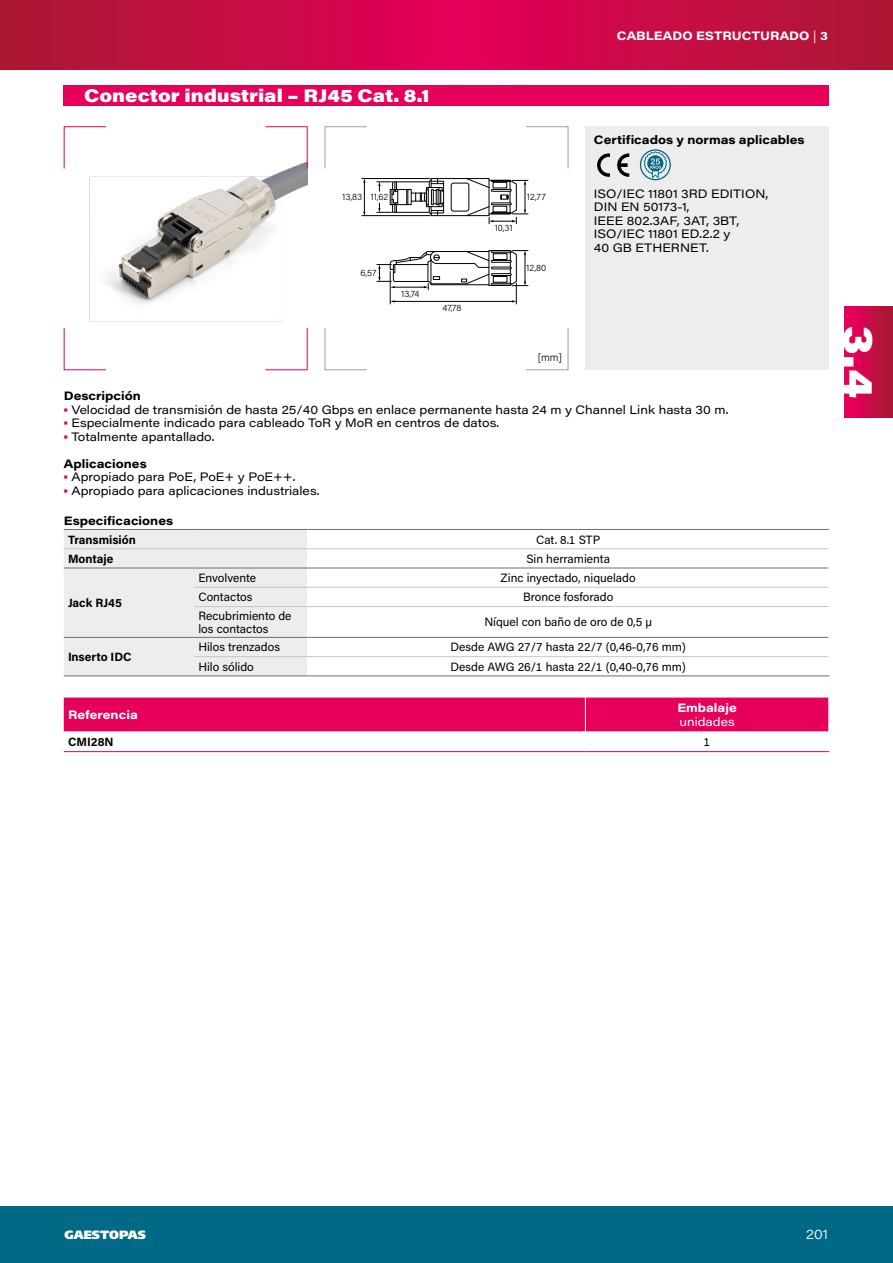
<style>
.page{position:relative;width:893px;height:1263px;background:#fff}
.page>*{position:absolute;margin:0;border:0;box-sizing:border-box;transform-origin:0 0}
.t1{font:900 42px "Acumin Pro Wide";color:#fff}
.t2{font:900 18px "Acumin Pro Wide";color:#fff}
.t3{font:13.5px "Acumin Variable Concept";color:#fff}
.t4{font:12px/13.5px "Acumin Pro Wide";color:#000}
.t5{font:12px/13.5px "Acumin Pro";color:#000}
.t6{font:700 12px "Acumin Pro Wide";color:#000}
.t7{font:700 12px "Acumin Pro";color:#000}
.t8{font:12px "Acumin Variable Concept";color:#fff}
.t9{font:700 12px "Acumin Pro Wide";color:#fff}
.t10{font:900 12px "Frutiger LT Std";color:#fff}
.t11{font:12px "Acumin Pro Wide";color:#fff}
.t12{font:300 10.5px "Acumin Pro";color:#000}
.t13{font:300 9.3px "Acumin Pro";color:#000}
.s1{font-weight:700}
.s2{font-weight:900;color:#e60059}
</style>
<div class="page">
<svg style="left:0;top:0;width:893px;height:70px;background:#c60b45"></svg>
<div style="left:0;top:1206px;width:893px;height:57px;background:#006986"></div>
<div style="left:845px;top:307px;width:48px;height:110px;background:linear-gradient(to right,#ef0060,#a6192f)"></div>
<div style="left:64px;top:530px;width:244px;height:145px;background:#ededed"></div>
<hr style="left:64px;top:675px;width:130px;height:1px;background:#706f6f">
<hr style="left:194px;top:675px;width:114px;height:1px;background:#706f6f">
<hr style="left:308px;top:675px;width:521px;height:1px;background:#706f6f">
<hr style="left:64px;top:548px;width:130px;height:1px;background:#c6c6c6">
<hr style="left:194px;top:548px;width:114px;height:1px;background:#c6c6c6">
<hr style="left:308px;top:548px;width:520px;height:1px;background:#c6c6c6">
<hr style="left:194px;top:587px;width:114px;height:1px;background:#c6c6c6">
<hr style="left:308px;top:587px;width:520px;height:1px;background:#c6c6c6">
<hr style="left:194px;top:606px;width:114px;height:1px;background:#c6c6c6">
<hr style="left:308px;top:606px;width:520px;height:1px;background:#c6c6c6">
<hr style="left:64px;top:529px;width:130px;height:1px;background:#706f6f">
<hr style="left:194px;top:529px;width:114px;height:1px;background:#706f6f">
<hr style="left:308px;top:529px;width:521px;height:1px;background:#706f6f">
<hr style="left:194px;top:656px;width:114px;height:1px;background:#c6c6c6">
<hr style="left:308px;top:656px;width:520px;height:1px;background:#c6c6c6">
<hr style="left:64px;top:568px;width:130px;height:1px;background:#706f6f">
<hr style="left:64px;top:637px;width:130px;height:1px;background:#706f6f">
<hr style="left:194px;top:568px;width:114px;height:1px;background:#706f6f">
<hr style="left:308px;top:568px;width:520px;height:1px;background:#706f6f">
<hr style="left:194px;top:637px;width:114px;height:1px;background:#706f6f">
<hr style="left:308px;top:637px;width:520px;height:1px;background:#706f6f">
<div style="left:64px;top:85px;width:765px;height:20px;background:#e60059"></div>
<svg style="left:63px;top:126px;width:245px;height:244px"></svg>
<svg style="left:324px;top:126px;width:245px;height:244px"></svg>
<div style="left:585px;top:126px;width:244px;height:244px;background:#ededed"></div>
<svg style="left:597px;top:153px;width:13px;height:24px"></svg>
<svg style="left:617px;top:153px;width:12px;height:24px"></svg>
<svg style="left:640px;top:149px;width:31px;height:31px"></svg>
<div style="left:64px;top:697px;width:765px;height:35px;background:#e60059"></div>
<hr style="left:64px;top:751px;width:521px;height:1px;background:#e60059">
<hr style="left:585px;top:751px;width:244px;height:1px;background:#e60059">
<p class="t8" style="left:617px;top:27px;width:212px">CABLEADO ESTRUCTURADO | 3</p>
<h2 class="t2" style="left:84px;top:82px;width:347px">Conector industrial – RJ45 Cat. 8.1</h2>
<p class="t13" style="left:342px;top:191px;width:22px">13,83</p>
<p class="t13" style="left:527px;top:191px;width:20px">12,77</p>
<p class="t13" style="left:371px;top:191px;width:19px">11,62</p>
<p class="t13" style="left:360px;top:266px;width:18px">6,57</p>
<p class="t13" style="left:401px;top:287px;width:20px">13,74</p>
<p class="t13" style="left:442px;top:302px;width:21px">47,78</p>
<p class="t13" style="left:495px;top:221px;width:20px">10,31</p>
<p class="t13" style="left:526px;top:261px;width:22px">12,80</p>
<p class="t12" style="left:538px;top:350px;width:26px">[mm]</p>
<p class="t6" style="left:594px;top:131px;width:212px">Certificados y normas aplicables</p>
<p class="t4" style="left:594px;top:186px;width:176px">ISO/IEC 11801 3RD EDITION,<br>DIN EN 50173-1,<br>IEEE 802.3AF, 3AT, 3BT,<br>ISO/IEC 11801 ED.2.2 y<br>40 GB ETHERNET.</p>
<p class="t4" style="left:64px;top:389px;width:666px"><span class="s1">Descripción<br></span><span class="s2">·</span> Velocidad de transmisión de hasta 25/40 Gbps en enlace permanente hasta 24 m y Channel Link hasta 30 m. <span class="s2">·</span> Especialmente indicado para cableado ToR y MoR en centros de datos.<br><span class="s2">·</span> Totalmente apantallado.</p>
<p class="t4" style="left:64px;top:456px;width:257px"><span class="s1">Aplicaciones<br></span><span class="s2">·</span> Apropiado para PoE, PoE+ y PoE++.<br><span class="s2">·</span> Apropiado para aplicaciones industriales.</p>
<p class="t6" style="left:64px;top:512px;width:111px">Especificaciones</p>
<p class="t7" style="left:68px;top:531px;width:69px">Transmisión</p>
<p class="t5" style="left:536px;top:532px;width:66px">Cat. 8.1 STP</p>
<p class="t7" style="left:68px;top:550px;width:47px">Montaje</p>
<p class="t5" style="left:526px;top:551px;width:85px">Sin herramienta</p>
<p class="t7" style="left:68px;top:594px;width:55px">Jack RJ45</p>
<p class="t5" style="left:198px;top:571px;width:59px">Envolvente</p>
<p class="t5" style="left:501px;top:571px;width:137px">Zinc inyectado, niquelado</p>
<p class="t5" style="left:198px;top:590px;width:56px">Contactos</p>
<p class="t5" style="left:523px;top:590px;width:92px">Bronce fosforado</p>
<p class="t5" style="left:198px;top:608px;width:95px">Recubrimiento de los contactos</p>
<p class="t5" style="left:484px;top:615px;width:169px">Níquel con baño de oro de 0,5 µ</p>
<p class="t7" style="left:68px;top:648px;width:65px">Inserto IDC</p>
<p class="t5" style="left:198px;top:640px;width:83px">Hilos trenzados</p>
<p class="t5" style="left:451px;top:640px;width:237px">Desde AWG 27/7 hasta 22/7 (0,46-0,76 mm)</p>
<p class="t5" style="left:198px;top:659px;width:57px">Hilo sólido</p>
<p class="t5" style="left:451px;top:659px;width:237px">Desde AWG 26/1 hasta 22/1 (0,40-0,76 mm)</p>
<p class="t9" style="left:68px;top:706px;width:71px">Referencia</p>
<p class="t9" style="left:677px;top:699px;width:61px">Embalaje</p>
<p class="t11" style="left:679px;top:713px;width:57px">unidades</p>
<p class="t7" style="left:68px;top:733px;width:47px">CMI28N</p>
<p class="t5" style="left:704px;top:734px;width:8px">1</p>
<h1 class="t1" style="left:890px;top:325px;width:75px;rotate:90deg">3.4</h1>
<p class="t10" style="left:64px;top:1227px;width:83px">GAESTOPAS</p>
<p class="t3" style="left:806px;top:1225px;width:23px">201</p>
</div>
